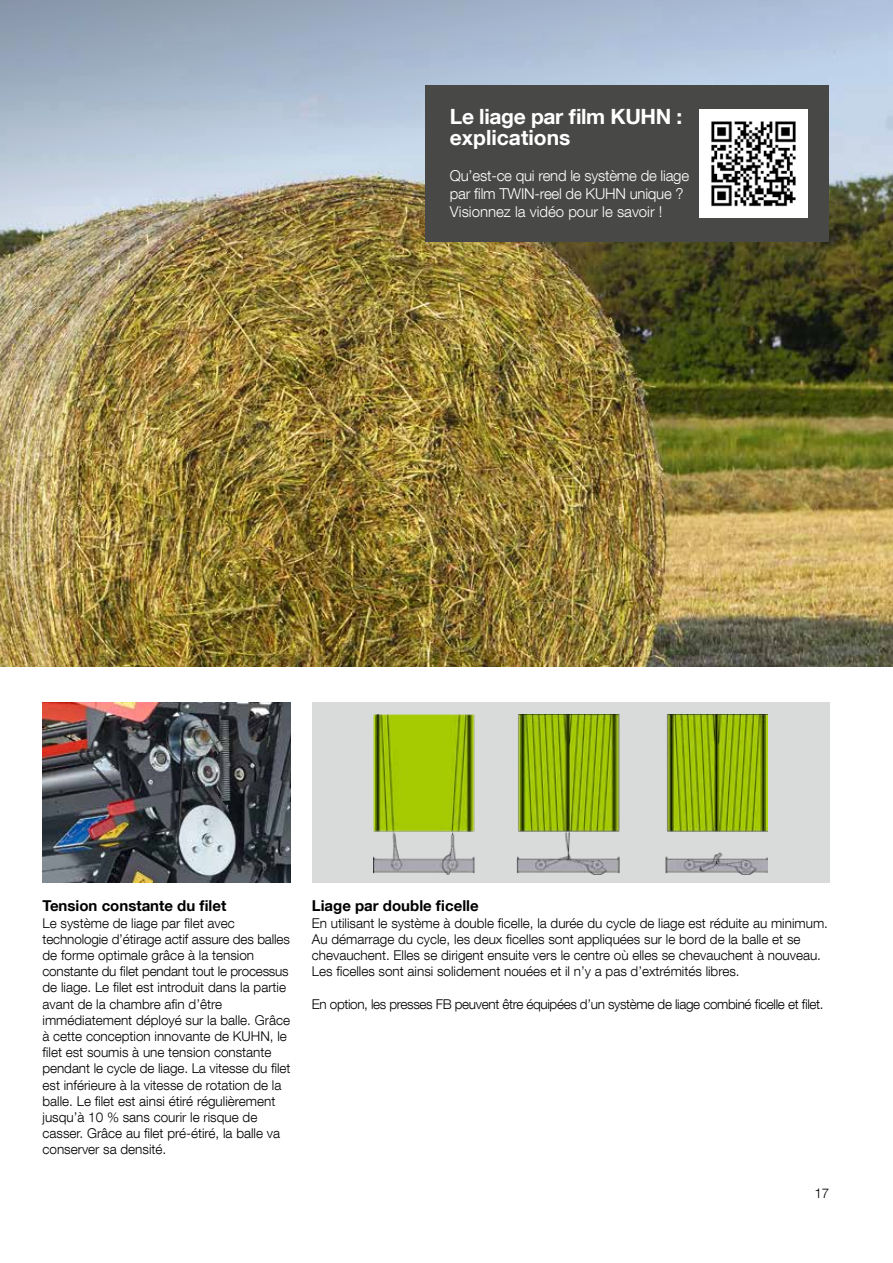
<style>
.page{position:relative;width:893px;height:1263px;background:#fff}
.page>*{position:absolute;margin:0;border:0;box-sizing:border-box;transform-origin:0 0}
.t1{font:700 21px/21px "Helvetica Neue LT Com";letter-spacing:-.01em;color:#fff}
.t2{font:300 15px/18px "Helvetica Neue LT Com";letter-spacing:-.015em;color:#fff}
.t3{font:700 15px "Helvetica Neue LT Com";color:#000}
.t4{font:300 13.5px/16.2px "Helvetica Neue LT Com";color:#000}
.t5{font:300 13.5px "Helvetica Neue LT Com";letter-spacing:-.025em;color:#000}
</style>
<div class="page">
<img style="left:0;top:576px;width:893px;height:90px">
<img style="left:0;top:0;width:893px;height:576px">
<img style="left:43px;top:703px;width:248px;height:179px">
<div style="left:425px;top:85px;width:404px;height:156px;background:#484847"></div>
<img style="left:700px;top:109px;width:108px;height:108px">
<div style="left:312px;top:702px;width:517px;height:180px;background:#d9dada"></div>
<img style="left:374px;top:715px;width:393px;height:160px">
<h1 class="t1" style="left:450px;top:105px;width:234px">Le liage par film KUHN : explications</h1>
<p class="t2" style="left:450px;top:166px;width:241px">Qu’est-ce qui rend le système de liage par film TWIN-reel de KUHN unique ?<br>Visionnez la vidéo pour le savoir !</p>
<p class="t3" style="left:43px;top:896px;width:185px">Tension constante du filet</p>
<p class="t4" style="left:43px;top:914px;width:249px">Le système de liage par filet avec technologie d’étirage actif assure des balles de forme optimale grâce à la tension constante du filet pendant tout le processus de liage. Le filet est introduit dans la partie avant de la chambre afin d’être immédiatement déployé sur la balle. Grâce à cette conception innovante de KUHN, le filet est soumis à une tension constante pendant le cycle de liage. La vitesse du filet est inférieure à la vitesse de rotation de la balle. Le filet est ainsi étiré régulièrement jusqu’à 10 % sans courir le risque de casser. Grâce au filet pré-étiré, la balle va conserver sa densité.</p>
<p class="t3" style="left:312px;top:896px;width:168px">Liage par double ficelle</p>
<p class="t4" style="left:312px;top:914px;width:518px">En utilisant le système à double ficelle, la durée du cycle de liage est réduite au minimum.<br>Au démarrage du cycle, les deux ficelles sont appliquées sur le bord de la balle et se chevauchent. Elles se dirigent ensuite vers le centre où elles se chevauchent à nouveau.<br>Les ficelles sont ainsi solidement nouées et il n’y a pas d’extrémités libres.</p>
<p class="t5" style="left:312px;top:995px;width:513px">En option, les presses FB peuvent être équipées d’un système de liage combiné ficelle et filet.</p>
<p class="t4" style="left:814px;top:1185px;width:16px">17</p>
</div>
